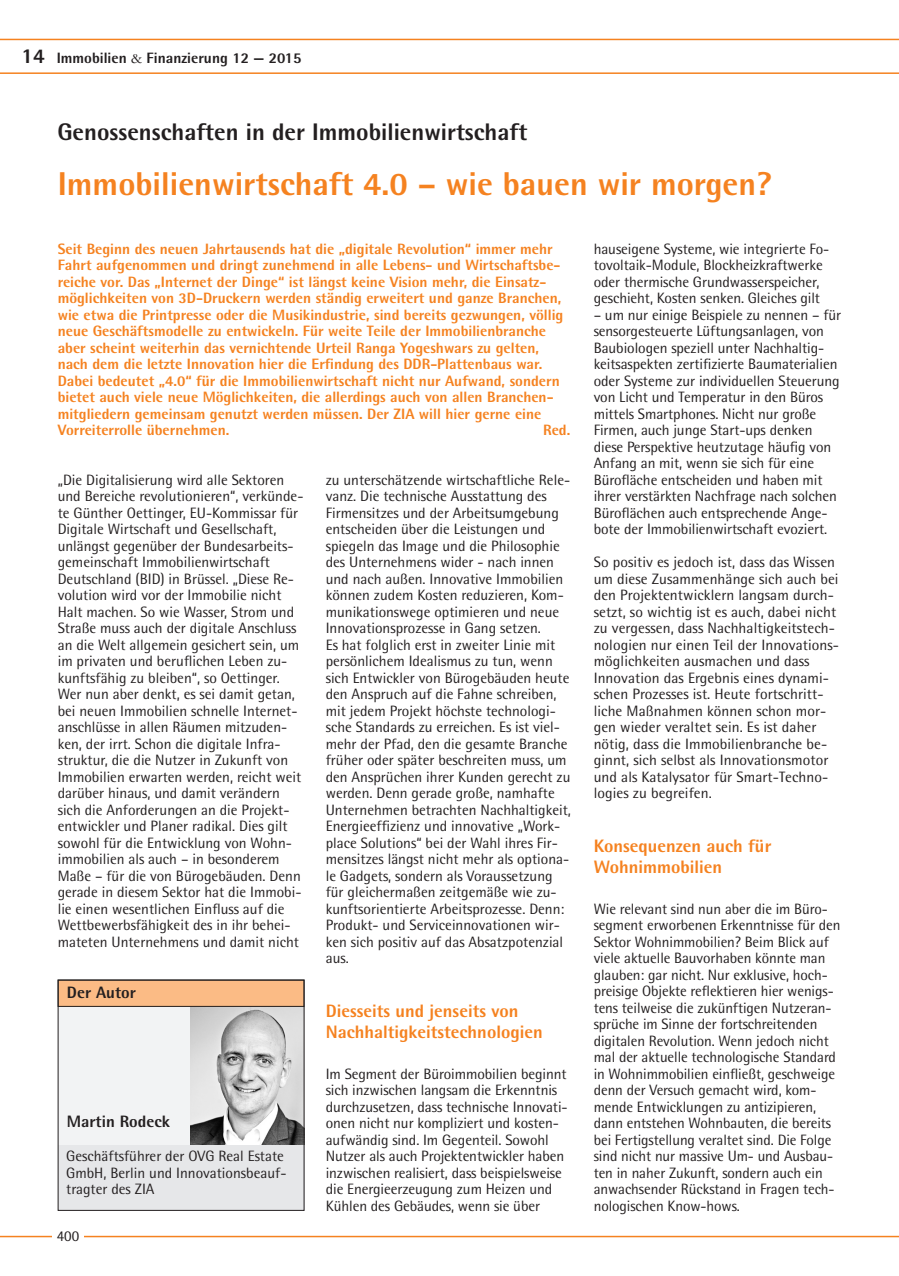
<style>
.page{position:relative;width:899px;height:1276px;background:#fff}
.page>*{position:absolute;margin:0;border:0;box-sizing:border-box;transform-origin:0 0}
.t1{font:800 33px "Rotis Semi Sans";color:#f58220}
.t2{font:800 24px "Rotis Semi Sans";color:#231f20}
.t3{font:800 21px "Rotis Semi Sans";color:#231f20}
.t4{font:800 18px/21px "Rotis Semi Sans";color:#f58220}
.t5{font:800 16.5px "Rotis Semi Sans";color:#231f20}
.t6{font:15px/16.5px "Rotis Semi Sans";color:#231f20}
.t7{font:800 15px/16.5px "Rotis Semi Sans";color:#f58220}
.t8{font:800 15px "Rotis Semi Sans";color:#231f20}
.s1{font-family:"Garamond";font-weight:400}
</style>
<div class="page">
<hr style="left:0;top:1235px;width:899px;height:2px;background:#f58220">
<svg style="left:0;top:39px;width:899px;height:35px"></svg>
<div style="left:52px;top:1220px;width:32px;height:31px;background:#fff"></div>
<div style="left:58px;top:1007px;width:246px;height:154px;background:#f2f3f4"></div>
<img style="left:191px;top:1007px;width:111px;height:138px">
<div style="left:58px;top:1145px;width:246px;height:66px;background:#e6e7e9"></div>
<div style="left:58px;top:980px;width:246px;height:26px;background:#fbbb85"></div>
<div style="left:58px;top:979px;width:246px;height:28px;border:1px solid #231f20"></div>
<div style="left:58px;top:979px;width:246px;height:231px;border:1px solid #231f20"></div>
<h3 class="t3" style="left:22px;top:43px;width:25px">14</h3>
<p class="t8" style="left:57px;top:48px;width:246px">Immobilien <span class="s1">&amp;</span> Finanzierung 12 — 2015</p>
<h2 class="t2" style="left:57px;top:117px;width:471px">Genossenschaften in der Immobilienwirtschaft</h2>
<h1 class="t1" style="left:58px;top:163px;width:715px">Immobilienwirtschaft 4.0 – wie bauen wir morgen?</h1>
<p class="t7" style="left:58px;top:240px;width:507px">Seit Beginn des neuen Jahrtausends hat die „digitale Revolution“ immer mehr Fahrt aufgenommen und dringt zunehmend in alle Lebens- und Wirtschaftsbe&shy;reiche vor. Das „Internet der Dinge“ ist längst keine Vision mehr, die Einsatz&shy;möglichkeiten von 3D-Druckern werden ständig erweitert und ganze Branchen, wie etwa die Printpresse oder die Musikindustrie, sind bereits gezwungen, völlig neue Geschäftsmodelle zu entwickeln. Für weite Teile der Immobilienbranche aber scheint weiterhin das vernichtende Urteil Ranga Yogeshwars zu gelten, nach dem die letzte Innovation hier die Erfindung des DDR-Plattenbaus war.<br>Dabei bedeutet „4.0“ für die Immobilienwirtschaft nicht nur Aufwand, sondern bietet auch viele neue Möglichkeiten, die allerdings auch von allen Branchen&shy;mitgliedern gemeinsam genutzt werden müssen. Der ZIA will hier gerne eine Vorreiterrolle übernehmen.</p>
<p class="t7" style="left:543px;top:421px;width:29px">Red.</p>
<p class="t6" style="left:58px;top:471px;width:247px">„Die Digitalisierung wird alle Sektoren und Bereiche revolutionieren“, verkünde&shy;te Günther Oettinger, EU-Kommissar für Digitale Wirtschaft und Gesellschaft, unlängst gegenüber der Bundesarbeits&shy;gemeinschaft Immobilienwirtschaft Deutschland (BID) in Brüssel. „Diese Re&shy;volution wird vor der Immobilie nicht Halt machen. So wie Wasser, Strom und Straße muss auch der digitale Anschluss an die Welt allgemein gesichert sein, um im privaten und beruflichen Leben zu&shy;kunftsfähig zu bleiben“, so Oettinger.<br>Wer nun aber denkt, es sei damit getan, bei neuen Immobilien schnelle Internet&shy;anschlüsse in allen Räumen mitzuden&shy;ken, der irrt. Schon die digitale Infra&shy;struktur, die die Nutzer in Zukunft von Immobilien erwarten werden, reicht weit darüber hinaus, und damit verändern sich die Anforderungen an die Projekt&shy;entwickler und Planer radikal. Dies gilt sowohl für die Entwicklung von Wohn&shy;immobilien als auch – in besonderem Maße – für die von Bürogebäuden. Denn gerade in diesem Sektor hat die Immobi&shy;lie einen wesentlichen Einfluss auf die Wettbewerbsfähigkeit des in ihr behei&shy;mateten Unternehmens und damit nicht</p>
<p class="t5" style="left:67px;top:982px;width:70px">Der Autor</p>
<p class="t5" style="left:67px;top:1111px;width:105px">Martin Rodeck</p>
<p class="t6" style="left:66px;top:1148px;width:222px">Geschäftsführer der OVG Real Estate<br>GmbH, Berlin und Innovationsbeauf&shy;tragter des ZIA</p>
<p class="t6" style="left:57px;top:1227px;width:24px">400</p>
<p class="t6" style="left:58px;top:1230px;width:22px">xxx</p>
<p class="t6" style="left:326px;top:471px;width:247px">zu unterschätzende wirtschaftliche Rele&shy;vanz. Die technische Ausstattung des Firmensitzes und der Arbeitsumgebung entscheiden über die Leistungen und spiegeln das Image und die Philosophie des Unternehmens wider - nach innen und nach außen. Innovative Immobilien können zudem Kosten reduzieren, Kom&shy;munikationswege optimieren und neue Innovationsprozesse in Gang setzen.<br>Es hat folglich erst in zweiter Linie mit persönlichem Idealismus zu tun, wenn sich Entwickler von Bürogebäuden heute den Anspruch auf die Fahne schreiben, mit jedem Projekt höchste technologi&shy;sche Standards zu erreichen. Es ist viel&shy;mehr der Pfad, den die gesamte Branche früher oder später beschreiten muss, um den Ansprüchen ihrer Kunden gerecht zu werden. Denn gerade große, namhafte Unternehmen betrachten Nachhaltigkeit, Energieeffizienz und innovative „Work&shy;place Solutions“ bei der Wahl ihres Fir&shy;mensitzes längst nicht mehr als optiona&shy;le Gadgets, sondern als Voraussetzung für gleichermaßen zeitgemäße wie zu&shy;kunftsorientierte Arbeitsprozesse. Denn:<br>Produkt- und Serviceinnovationen wir&shy;ken sich positiv auf das Absatzpotenzial aus.</p>
<p class="t4" style="left:326px;top:1000px;width:218px">Diesseits und jenseits von<br>Nachhaltigkeitstechnologien</p>
<p class="t6" style="left:326px;top:1065px;width:243px">Im Segment der Büroimmobilien beginnt sich inzwischen langsam die Erkenntnis durchzusetzen, dass technische Innovati&shy;onen nicht nur kompliziert und kosten&shy;aufwändig sind. Im Gegenteil. Sowohl Nutzer als auch Projektentwickler haben inzwischen realisiert, dass beispielsweise die Energieerzeugung zum Heizen und Kühlen des Gebäudes, wenn sie über</p>
<p class="t6" style="left:593px;top:240px;width:237px">hauseigene Systeme, wie integrierte Fo&shy;tovoltaik-Module, Blockheizkraftwerke oder thermische Grundwasserspeicher, geschieht, Kosten senken. Gleiches gilt</p>
<p class="t6" style="left:593px;top:306px;width:249px">– um nur einige Beispiele zu nennen – für sensorgesteuerte Lüftungsanlagen, von Baubiologen speziell unter Nachhaltig&shy;keitsaspekten zertifizierte Baumaterialien oder Systeme zur individuellen Steuerung von Licht und Temperatur in den Büros mittels Smartphones. Nicht nur große Firmen, auch junge Start-ups denken diese Perspektive heutzutage häufig von Anfang an mit, wenn sie sich für eine Bürofläche entscheiden und haben mit ihrer verstärkten Nachfrage nach solchen Büroflächen auch entsprechende Ange&shy;bote der Immobilienwirtschaft evoziert.</p>
<p class="t6" style="left:593px;top:554px;width:247px">So positiv es jedoch ist, dass das Wissen um diese Zusammenhänge sich auch bei den Projektentwicklern langsam durch&shy;setzt, so wichtig ist es auch, dabei nicht zu vergessen, dass Nachhaltigkeitstech&shy;nologien nur einen Teil der Innovations&shy;möglichkeiten ausmachen und dass Innovation das Ergebnis eines dynami&shy;schen Prozesses ist. Heute fortschritt&shy;liche Maßnahmen können schon mor&shy;gen wieder veraltet sein. Es ist daher nötig, dass die Immobilienbranche be&shy;ginnt, sich selbst als Innovationsmotor und als Katalysator für Smart-Techno&shy;logies zu begreifen.</p>
<p class="t4" style="left:593px;top:835px;width:179px">Konsequenzen auch für<br>Wohnimmobilien</p>
<p class="t6" style="left:593px;top:900px;width:248px">Wie relevant sind nun aber die im Büro&shy;segment erworbenen Erkenntnisse für den Sektor Wohnimmobilien? Beim Blick auf viele aktuelle Bauvorhaben könnte man glauben: gar nicht. Nur exklusive, hoch&shy;preisige Objekte reflektieren hier wenigs&shy;tens teilweise die zukünftigen Nutzeran&shy;sprüche im Sinne der fortschreitenden digitalen Revolution. Wenn jedoch nicht mal der aktuelle technologische Standard in Wohnimmobilien einfließt, geschweige denn der Versuch gemacht wird, kom&shy;mende Entwicklungen zu antizipieren, dann entstehen Wohnbauten, die bereits bei Fertigstellung veraltet sind. Die Folge sind nicht nur massive Um- und Ausbau&shy;ten in naher Zukunft, sondern auch ein anwachsender Rückstand in Fragen tech&shy;nologischen Know-hows.</p>
</div>
